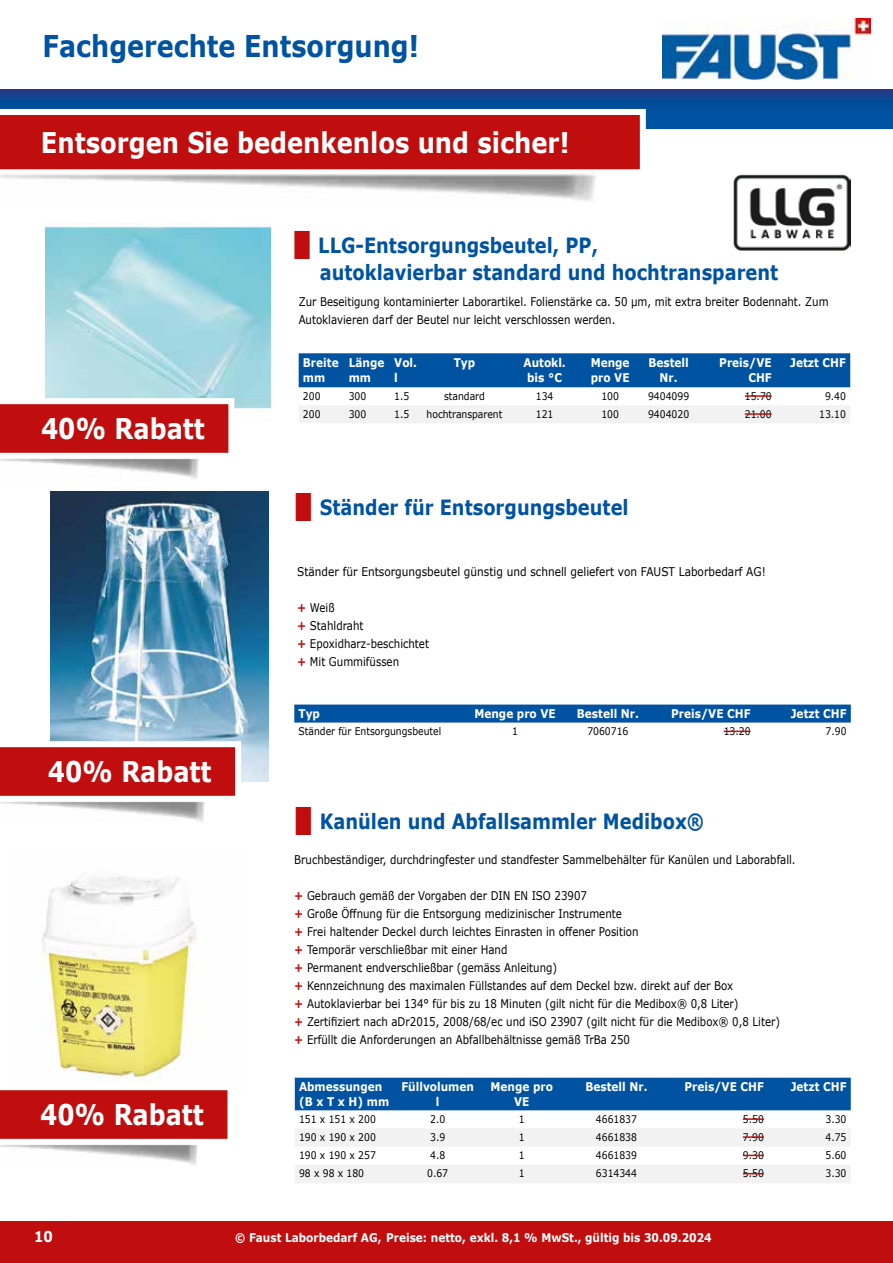
<style>
.page{position:relative;width:893px;height:1263px;background:#fff}
.page>*{position:absolute;margin:0;border:0;box-sizing:border-box;transform-origin:0 0}
.t1{font:700 30px "Verdana";color:#0053a1;scale:.85 1}
.t2{font:700 28.5px "Verdana";color:#fff;scale:.85 1}
.t3{font:700 21px/27px "Verdana";color:#0053a1;scale:.85 1}
.t4{font:700 15px "Verdana";color:#fff;scale:.88 1}
.t5{font:12px/18px "Verdana";color:#000;scale:.85 1}
.t6{font:700 12px/15px "Verdana";color:#fff;scale:.88 1}
.t7{font:12px "Verdana";color:#000;scale:.88 1}
.t8{font:10.5px "Verdana";color:#000;scale:.88 1}
.s1{font-weight:700;color:#c00d0e}
</style>
<div class="page">
<img style="left:662px;top:18px;width:208px;height:61px">
<div style="left:0;top:1221px;width:893px;height:42px;background:#c00d0e"></div>
<svg style="left:0;top:89px;width:884px;height:40px;background:#0c4693"></svg>
<svg style="left:884px;top:89px;width:9px;height:40px"></svg>
<svg style="left:0;top:106px;width:649px;height:64px;background:#be2c30"></svg>
<img style="left:46px;top:226px;width:225px;height:183px">
<div style="left:299px;top:353px;width:551px;height:34px;background:#0053a1"></div>
<div style="left:299px;top:406px;width:551px;height:17px;background:#f2f2f2"></div>
<hr style="left:745px;top:395px;width:27px;height:2px;background:#c00d0e">
<hr style="left:745px;top:413px;width:27px;height:2px;background:#c00d0e">
<img style="left:41px;top:876px;width:155px;height:202px">
<div style="left:295px;top:1078px;width:556px;height:32px;background:#0053a1"></div>
<hr style="left:743px;top:1118px;width:21px;height:2px;background:#c00d0e">
<svg style="left:295px;top:1129px;width:556px;height:54px"></svg>
<img style="left:32px;top:462px;width:166px;height:17px">
<svg style="left:0;top:395px;width:237px;height:67px"></svg>
<img style="left:50px;top:491px;width:219px;height:291px">
<img style="left:38px;top:805px;width:166px;height:17px">
<svg style="left:0;top:738px;width:244px;height:67px"></svg>
<div style="left:294px;top:704px;width:557px;height:18px;background:#0053a1"></div>
<svg style="left:724px;top:731px;width:26px;height:1px"></svg>
<img style="left:31px;top:1148px;width:166px;height:17px">
<svg style="left:0;top:1090px;width:228px;height:58px;background:#c63031"></svg>
<img style="left:734px;top:175px;width:116px;height:76px">
<h1 class="t1" style="left:43px;top:25px;width:444px">Fachgerechte Entsorgung!</h1>
<h2 class="t2" style="left:41px;top:122px;width:623px">Entsorgen Sie bedenkenlos und sicher!</h2>
<h2 class="t2" style="left:41px;top:409px;width:194px">40% Rabatt</h2>
<h2 class="t2" style="left:48px;top:752px;width:194px">40% Rabatt</h2>
<h2 class="t2" style="left:40px;top:1095px;width:194px">40% Rabatt</h2>
<h3 class="t3" style="left:318px;top:232px;width:543px">LLG-Entsorgungsbeutel, PP,<br>autoklavierbar standard und hochtransparent</h3>
<p class="t5" style="left:299px;top:293px;width:625px">Zur Beseitigung kontaminierter Laborartikel. Folienstärke ca. 50 µm, mit extra breiter Bodennaht. Zum<br>Autoklavieren darf der Beutel nur leicht verschlossen werden.</p>
<p class="t6" style="left:303px;top:355px;width:42px">Breite mm</p>
<p class="t6" style="left:349px;top:355px;width:42px">Länge mm</p>
<p class="t6" style="left:394px;top:355px;width:27px">Vol. l</p>
<p class="t6" style="left:454px;top:355px;width:26px">Typ</p>
<p class="t6" style="left:523px;top:355px;width:50px;text-align:center">Autokl. bis °C</p>
<p class="t6" style="left:591px;top:355px;width:46px">Menge pro VE</p>
<p class="t6" style="left:648px;top:355px;width:47px;text-align:center">Bestell<br>Nr.</p>
<p class="t6" style="left:719px;top:355px;width:61px;text-align:right">Preis/VE<br>CHF</p>
<p class="t6" style="left:790px;top:355px;width:65px">Jetzt CHF</p>
<p class="t8" style="left:303px;top:388px;width:22px">200</p>
<p class="t8" style="left:349px;top:388px;width:22px">300</p>
<p class="t8" style="left:394px;top:388px;width:19px">1.5</p>
<p class="t8" style="left:444px;top:388px;width:48px">standard</p>
<p class="t8" style="left:536px;top:388px;width:22px">134</p>
<p class="t8" style="left:601px;top:388px;width:22px">100</p>
<p class="t8" style="left:648px;top:388px;width:48px">9404099</p>
<p class="t8" style="left:745px;top:388px;width:32px">15.70</p>
<p class="t8" style="left:825px;top:388px;width:25px">9.40</p>
<p class="t8" style="left:303px;top:406px;width:22px">200</p>
<p class="t8" style="left:349px;top:406px;width:22px">300</p>
<p class="t8" style="left:394px;top:406px;width:19px">1.5</p>
<p class="t8" style="left:427px;top:406px;width:88px">hochtransparent</p>
<p class="t8" style="left:536px;top:406px;width:22px">121</p>
<p class="t8" style="left:601px;top:406px;width:22px">100</p>
<p class="t8" style="left:648px;top:406px;width:48px">9404020</p>
<p class="t8" style="left:745px;top:406px;width:32px">21.00</p>
<p class="t8" style="left:819px;top:406px;width:32px">13.10</p>
<h3 class="t3" style="left:320px;top:493px;width:365px">Ständer für Entsorgungsbeutel</h3>
<p class="t7" style="left:297px;top:563px;width:534px">Ständer für Entsorgungsbeutel günstig und schnell geliefert von FAUST Laborbedarf AG!</p>
<p class="t5" style="left:297px;top:599px;width:157px"><span class="s1">+</span> Weiß<br><span class="s1">+</span> Stahldraht<br><span class="s1">+</span> Epoxidharz-beschichtet <span class="s1">+</span> Mit Gummifüssen</p>
<p class="t6" style="left:299px;top:706px;width:26px">Typ</p>
<p class="t6" style="left:474px;top:706px;width:94px">Menge pro VE</p>
<p class="t6" style="left:577px;top:706px;width:72px">Bestell Nr.</p>
<p class="t6" style="left:671px;top:706px;width:92px">Preis/VE CHF</p>
<p class="t6" style="left:791px;top:706px;width:65px">Jetzt CHF</p>
<p class="t8" style="left:299px;top:724px;width:164px">Ständer für Entsorgungsbeutel</p>
<p class="t8" style="left:512px;top:724px;width:8px">1</p>
<p class="t8" style="left:587px;top:724px;width:48px">7060716</p>
<p class="t8" style="left:724px;top:724px;width:32px">13.20</p>
<p class="t8" style="left:826px;top:724px;width:25px">7.90</p>
<h3 class="t3" style="left:320px;top:808px;width:454px">Kanülen und Abfallsammler Medibox®</h3>
<p class="t5" style="left:294px;top:851px;width:591px">Bruchbeständiger, durchdringfester und standfester Sammelbehälter für Kanülen und Laborabfall.</p>
<p class="t5" style="left:294px;top:887px;width:573px"><span class="s1">+</span> Gebrauch gemäß der Vorgaben der DIN EN ISO 23907<br><span class="s1">+</span> Große Öffnung für die Entsorgung medizinischer Instrumente<br><span class="s1">+</span> Frei haltender Deckel durch leichtes Einrasten in offener Position<br><span class="s1">+</span> Temporär verschließbar mit einer Hand<br><span class="s1">+</span> Permanent endverschließbar (gemäss Anleitung)<br><span class="s1">+</span> Kennzeichnung des maximalen Füllstandes auf dem Deckel bzw. direkt auf der Box<br><span class="s1">+</span> Autoklavierbar bei 134° für bis zu 18 Minuten (gilt nicht für die Medibox® 0,8 Liter)<br><span class="s1">+</span> Zertifiziert nach aDr2015, 2008/68/ec und iSO 23907 (gilt nicht für die Medibox® 0,8 Liter) <span class="s1">+</span> Erfüllt die Anforderungen an Abfallbehältnisse gemäß TrBa 250</p>
<p class="t6" style="left:299px;top:1079px;width:104px">Abmessungen (B x T x H) mm</p>
<p class="t6" style="left:401px;top:1079px;width:84px;text-align:center">Füllvolumen l</p>
<p class="t6" style="left:490px;top:1079px;width:72px;text-align:center">Menge pro<br>VE</p>
<p class="t6" style="left:585px;top:1079px;width:72px">Bestell Nr.</p>
<p class="t6" style="left:684px;top:1079px;width:92px">Preis/VE CHF</p>
<p class="t6" style="left:791px;top:1079px;width:65px">Jetzt CHF</p>
<p class="t8" style="left:299px;top:1111px;width:89px">151 x 151 x 200</p>
<p class="t8" style="left:430px;top:1111px;width:19px">2.0</p>
<p class="t8" style="left:519px;top:1111px;width:8px">1</p>
<p class="t8" style="left:596px;top:1111px;width:48px">4661837</p>
<p class="t8" style="left:743px;top:1111px;width:25px">5.50</p>
<p class="t8" style="left:825px;top:1111px;width:25px">3.30</p>
<p class="t8" style="left:299px;top:1129px;width:89px">190 x 190 x 200</p>
<p class="t8" style="left:430px;top:1129px;width:19px">3.9</p>
<p class="t8" style="left:519px;top:1129px;width:8px">1</p>
<p class="t8" style="left:596px;top:1129px;width:48px">4661838</p>
<p class="t8" style="left:743px;top:1129px;width:25px">7.90</p>
<p class="t8" style="left:825px;top:1129px;width:25px">4.75</p>
<p class="t8" style="left:299px;top:1148px;width:89px">190 x 190 x 257</p>
<p class="t8" style="left:430px;top:1148px;width:19px">4.8</p>
<p class="t8" style="left:519px;top:1148px;width:8px">1</p>
<p class="t8" style="left:596px;top:1148px;width:48px">4661839</p>
<p class="t8" style="left:743px;top:1148px;width:25px">9.30</p>
<p class="t8" style="left:825px;top:1148px;width:25px">5.60</p>
<p class="t8" style="left:299px;top:1166px;width:75px">98 x 98 x 180</p>
<p class="t8" style="left:427px;top:1166px;width:25px">0.67</p>
<p class="t8" style="left:519px;top:1166px;width:8px">1</p>
<p class="t8" style="left:596px;top:1166px;width:48px">6314344</p>
<p class="t8" style="left:743px;top:1166px;width:25px">5.50</p>
<p class="t8" style="left:825px;top:1166px;width:25px">3.30</p>
<p class="t4" style="left:34px;top:1226px;width:23px">10</p>
<p class="t6" style="left:235px;top:1230px;width:543px">© Faust Laborbedarf AG, Preise: netto, exkl. 8,1 % MwSt., gültig bis 30.09.2024</p>
</div>
